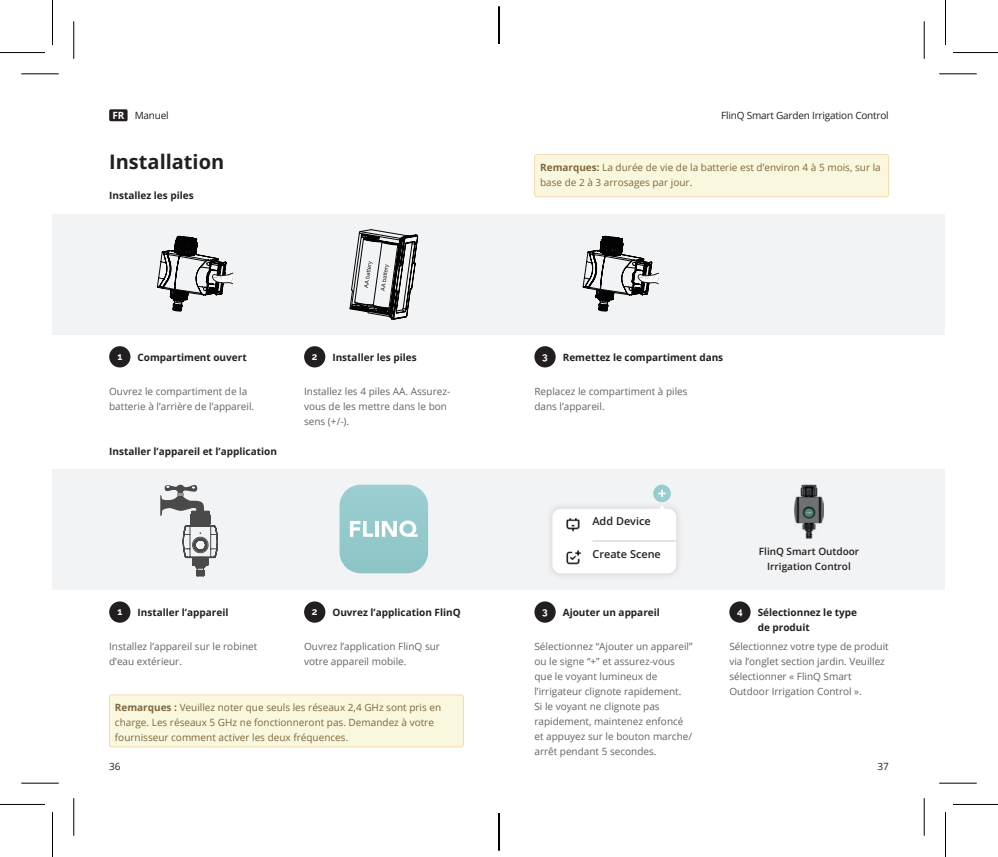
<style>
.page{position:relative;width:998px;height:857px;background:#fff}
.page>*{position:absolute;margin:0;border:0;box-sizing:border-box;transform-origin:0 0}
.t1{font:700 20px "Open Sans";color:#231f20}
.t2{font:600 11px "Open Sans";color:#231f20}
.t3{font:10px/15px "Open Sans";color:#636366}
.t4{font:10px/15px "Open Sans";color:#7f663c}
.t5{font:700 10px/15px "Open Sans";color:#231f20}
.t6{font:10px "Open Sans";letter-spacing:-.02em;color:#231f20}
.t7{font:600 10px/15px "Open Sans";color:#231f20;text-align:center}
.t8{font:700 10px "Raleway";color:#fff}
.s1{font-weight:700;color:#fff}
.s2{font-weight:700}
</style>
<div class="page">
<div style="left:109px;top:109px;width:19px;height:12px;background:#231f20;border-radius:2px"></div>
<div style="left:52px;top:214px;width:893px;height:120px;background:#f2f3f4"></div>
<div style="left:52px;top:469px;width:893px;height:120px;background:#f2f3f4"></div>
<div style="left:109px;top:346px;width:21px;height:21px;background:#231f20;border-radius:50%"></div>
<div style="left:109px;top:601px;width:21px;height:21px;background:#231f20;border-radius:50%"></div>
<div style="left:534px;top:346px;width:22px;height:21px;background:#231f20;border-radius:50%"></div>
<div style="left:534px;top:601px;width:22px;height:21px;background:#231f20;border-radius:50%"></div>
<div style="left:729px;top:601px;width:22px;height:21px;background:#231f20;border-radius:50%"></div>
<div style="left:304px;top:346px;width:21px;height:21px;background:#231f20;border-radius:50%"></div>
<div style="left:304px;top:601px;width:21px;height:21px;background:#231f20;border-radius:50%"></div>
<div style="left:653px;top:484px;width:18px;height:18px;background:#98ccd0;border-radius:50%"></div>
<svg style="left:658px;top:489px;width:8px;height:8px"></svg>
<div style="left:552px;top:508px;width:124px;height:65px;background:#fff;border-radius:8px"></div>
<hr style="left:592px;top:540px;width:84px;height:1px;background:#c7c8ca">
<img style="left:566px;top:518px;width:15px;height:46px">
<svg style="left:658px;top:504px;width:8px;height:5px"></svg>
<div style="left:535px;top:154px;width:354px;height:43px;background:#f9f8df;border-radius:3px"></div>
<div style="left:534px;top:154px;width:355px;height:43px;border:1px solid #f8d9b5;border-radius:3px"></div>
<div style="left:109px;top:694px;width:354px;height:52px;background:#f9f8df;border-radius:3px"></div>
<div style="left:109px;top:694px;width:355px;height:52px;border:1px solid #f8d9b5;border-radius:3px"></div>
<svg style="left:157px;top:235px;width:76px;height:77px"></svg>
<svg style="left:583px;top:235px;width:76px;height:77px"></svg>
<svg style="left:344px;top:236px;width:90px;height:354px"></svg>
<svg style="left:350px;top:229px;width:68px;height:90px"></svg>
<svg style="left:340px;top:484px;width:88px;height:89px;background:#a0cfd1"></svg>
<svg style="left:160px;top:484px;width:58px;height:92px"></svg>
<img style="left:795px;top:484px;width:28px;height:54px">
<hr style="left:21px;top:73px;width:38px;height:1px;background:#000">
<hr style="left:939px;top:73px;width:38px;height:1px;background:#000">
<hr style="left:21px;top:782px;width:38px;height:1px;background:#000">
<hr style="left:939px;top:782px;width:38px;height:1px;background:#000">
<hr style="left:73px;top:21px;width:1px;height:38px;background:#000">
<hr style="left:73px;top:797px;width:1px;height:38px;background:#000">
<hr style="left:924px;top:21px;width:1px;height:38px;background:#000">
<hr style="left:924px;top:797px;width:1px;height:38px;background:#000">
<hr style="left:0;top:52px;width:45px;height:1px;background:#000">
<hr style="left:953px;top:52px;width:45px;height:1px;background:#000">
<hr style="left:0;top:803px;width:45px;height:1px;background:#000">
<hr style="left:953px;top:803px;width:45px;height:1px;background:#000">
<hr style="left:52px;top:0;width:1px;height:45px;background:#000">
<hr style="left:52px;top:811px;width:1px;height:45px;background:#000">
<hr style="left:945px;top:0;width:1px;height:45px;background:#000">
<hr style="left:945px;top:811px;width:1px;height:45px;background:#000">
<svg style="left:498px;top:16px;width:1px;height:28px"></svg>
<svg style="left:498px;top:813px;width:1px;height:28px"></svg>
<hr style="left:499px;top:6px;width:1px;height:38px;background:#000">
<hr style="left:499px;top:812px;width:1px;height:38px;background:#000">
<p class="t6" style="left:112px;top:108px;width:58px"><span class="s1">FR</span> Manuel</p>
<p class="t6" style="left:721px;top:108px;width:169px">FlinQ Smart Garden Irrigation Control</p>
<h1 class="t1" style="left:109px;top:148px;width:117px">Installation</h1>
<p class="t4" style="left:540px;top:159px;width:342px"><span class="s2">Remarques:</span> La durée de vie de la batterie est d’environ 4 à 5 mois, sur la base de 2 à 3 arrosages par jour.</p>
<p class="t5" style="left:109px;top:188px;width:86px">Installez les piles</p>
<p class="t8" style="left:117px;top:350px;width:6px">1</p>
<p class="t5" style="left:138px;top:349px;width:111px">Compartiment ouvert</p>
<p class="t8" style="left:312px;top:350px;width:7px">2</p>
<p class="t5" style="left:332px;top:349px;width:86px">Installer les piles</p>
<p class="t8" style="left:542px;top:350px;width:7px">3</p>
<p class="t5" style="left:563px;top:349px;width:162px">Remettez le compartiment dans</p>
<p class="t3" style="left:109px;top:383px;width:147px">Ouvrez le compartiment de la batterie à l’arrière de l’appareil.</p>
<p class="t3" style="left:304px;top:383px;width:148px">Installez les 4 piles AA. Assurez&shy;vous de les mettre dans le bon sens (+/-).</p>
<p class="t3" style="left:534px;top:383px;width:155px">Replacez le compartiment à piles dans l’appareil.</p>
<p class="t5" style="left:109px;top:443px;width:169px">Installer l’appareil et l’application</p>
<p class="t2" style="left:592px;top:513px;width:60px">Add Device</p>
<p class="t2" style="left:592px;top:546px;width:70px">Create Scene</p>
<p class="t7" style="left:759px;top:543px;width:102px">FlinQ Smart Outdoor<br>Irrigation Control</p>
<p class="t8" style="left:117px;top:605px;width:6px">1</p>
<p class="t5" style="left:138px;top:604px;width:92px">Installer l’appareil</p>
<p class="t8" style="left:312px;top:605px;width:7px">2</p>
<p class="t5" style="left:332px;top:604px;width:130px">Ouvrez l’application FlinQ</p>
<p class="t5" style="left:563px;top:604px;width:99px">Ajouter un appareil</p>
<p class="t5" style="left:758px;top:604px;width:101px">Sélectionnez le type de produit</p>
<p class="t8" style="left:542px;top:605px;width:7px">3</p>
<p class="t8" style="left:737px;top:605px;width:7px">4</p>
<p class="t3" style="left:109px;top:638px;width:150px">Installez l’appareil sur le robinet d’eau extérieur.</p>
<p class="t3" style="left:304px;top:638px;width:137px">Ouvrez l’application FlinQ sur votre appareil mobile.</p>
<p class="t4" style="left:115px;top:699px;width:328px"><span class="s2">Remarques :</span> Veuillez noter que seuls les réseaux 2,4 GHz sont pris en charge. Les réseaux 5 GHz ne fonctionneront pas. Demandez à votre fournisseur comment activer les deux fréquences.</p>
<p class="t3" style="left:534px;top:638px;width:160px">Sélectionnez “Ajouter un appareil” ou le signe “+” et assurez-vous que le voyant lumineux de l’irrigateur clignote rapidement.<br>Si le voyant ne clignote pas rapidement, maintenez enfoncé et appuyez sur le bouton marche/ arrêt pendant 5 secondes.</p>
<p class="t3" style="left:729px;top:638px;width:161px">Sélectionnez votre type de produit via l’onglet section jardin. Veuillez sélectionner « FlinQ Smart Outdoor Irrigation Control ».</p>
<p class="t6" style="left:109px;top:759px;width:13px">36</p>
<p class="t6" style="left:877px;top:759px;width:13px">37</p>
</div>
